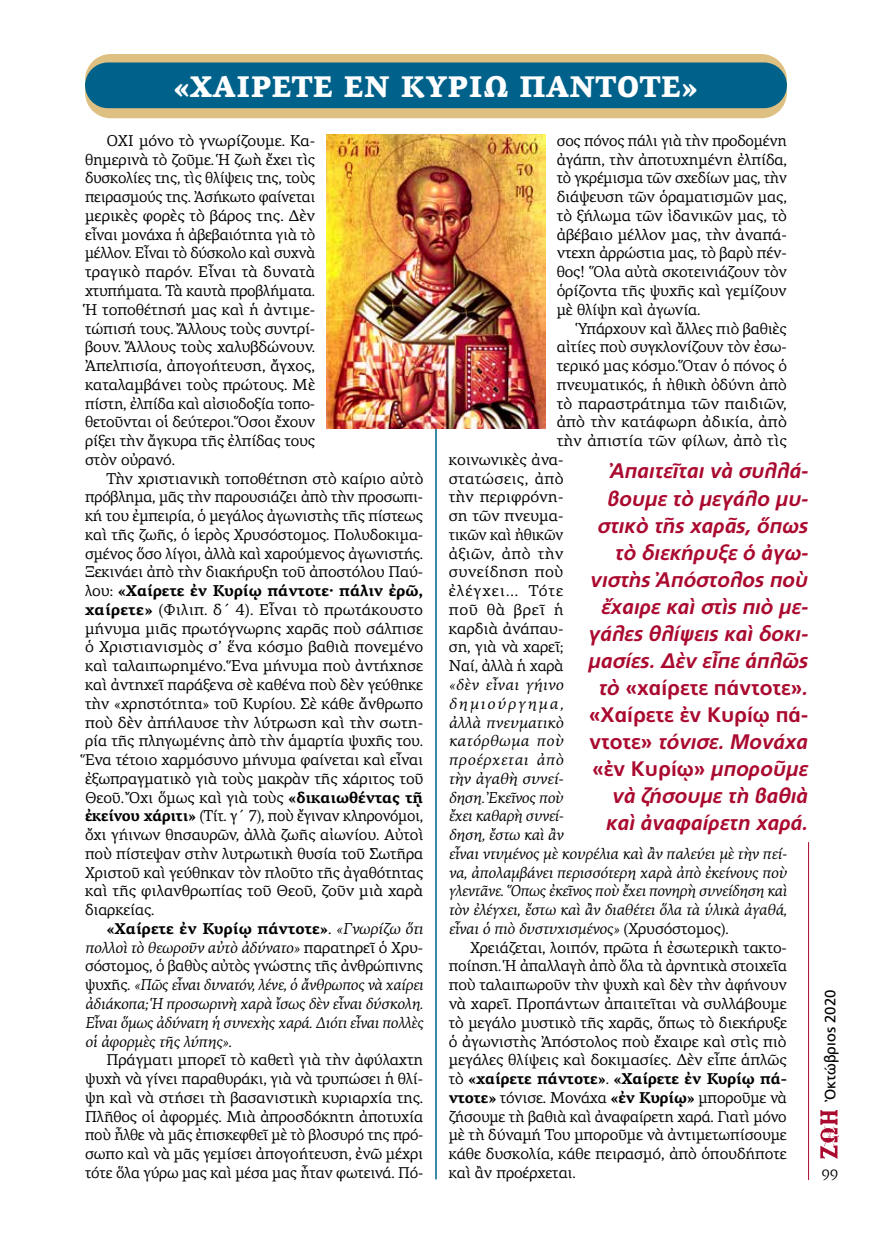
<style>
.page{position:relative;width:872px;height:1234px;background:#fff}
.page>*{position:absolute;margin:0;border:0;box-sizing:border-box;transform-origin:0 0}
.t1{font:900 30px "PF Agora Serif Pro";color:#fff}
.t2{font:italic 700 21px/27px "PF Catalog Poly";color:#aa0a2f;text-align:right}
.t3{font:15.75px/18.8px "PF Agora Serif Pro";letter-spacing:-.01em;color:#000;text-align:justify}
.t4{font:italic 15.75px/18.8px "PF Agora Serif Pro";letter-spacing:-.01em;color:#000;text-align:justify}
.t5{font:15.75px "PF Agora Serif Pro";letter-spacing:.015em;color:#000}
.t6{font:15.75px "PF Agora Serif Pro";letter-spacing:.06em;color:#000}
.t7{font:15.75px "PF Agora Serif Pro";letter-spacing:.02em;color:#000}
.t8{font:15.75px "PF Agora Serif Pro";letter-spacing:.04em;color:#000}
.t9{font:15px "PF Catalog Poly";color:#000}
.t10{font:15px "PF Agora Serif Pro";color:#000}
.s1{font-weight:700}
.s2{font-weight:700;font-style:normal}
.s3{font-style:normal}
</style>
<div class="page">
<hr style="left:808px;top:842px;width:1px;height:337px;background:#aa0a2f">
<img style="left:820px;top:1110px;width:19px;height:48px">
<hr style="left:435px;top:341px;width:2px;height:838px;background:#00628b">
<div style="left:85px;top:54px;width:702px;height:64px;background:#dec182;border-radius:26px"></div>
<div style="left:85px;top:62px;width:702px;height:46px;background:#00628b;border-radius:23px"></div>
<img style="left:326px;top:134px;width:219px;height:294px">
<h1 class="t1" style="left:173px;top:67px;width:526px">«ΧΑΙΡΕΤΕ ΕΝ ΚΥΡΙΩ ΠΑΝΤΟΤΕ»</h1>
<p class="t3" style="left:85px;top:131px;width:232px;text-indent:21px">ΟΧΙ μόνο τὸ γνωρίζουμε. Κα&shy;θημερινὰ τὸ ζοῦμε. Ἡ ζωὴ ἔχει τὶς δυσκολίες της, τὶς θλίψεις της, τοὺς πειρασμούς της. Ἀσήκωτο φαίνεται μερικὲς φορὲς τὸ βάρος της. Δὲν εἶναι μονάχα ἡ ἀβεβαιότητα γιὰ τὸ μέλλον. Εἶναι τὸ δύσκολο καὶ συχνὰ τραγικὸ παρόν. Εἶναι τὰ δυνατὰ χτυπήματα. Τὰ καυτὰ προβλήματα.<br>Ἡ τοποθέτησή μας καὶ ἡ ἀντιμε&shy;τώπισή τους. Ἄλλους τοὺς συντρί&shy;βουν. Ἄλλους τοὺς χαλυβδώνουν.<br>Ἀπελπισία, ἀπογοήτευση, ἄγχος, καταλαμβάνει τοὺς πρώτους. Μὲ πίστη, ἐλπίδα καὶ αἰσιοδοξία τοπο&shy;θετοῦνται οἱ δεύτεροι. Ὅσοι ἔχουν ρίξει τὴν ἄγκυρα τῆς ἐλπίδας τους στὸν οὐρανό.</p>
<p class="t3" style="left:85px;top:469px;width:340px;text-indent:21px">Τὴν χριστιανικὴ τοποθέτηση στὸ καίριο αὐτὸ πρόβλημα, μᾶς τὴν παρουσιάζει ἀπὸ τὴν προσωπι&shy;κή του ἐμπειρία, ὁ μεγάλος ἀγωνιστὴς τῆς πίστεως καὶ τῆς ζωῆς, ὁ ἱερὸς Χρυσόστομος. Πολυδοκιμα&shy;σμένος ὅσο λίγοι, ἀλλὰ καὶ χαρούμενος ἀγωνιστής.<br>Ξεκινάει ἀπὸ τὴν διακήρυξη τοῦ ἀποστόλου Παύ&shy;λου: <span class="s1">«Χαίρετε ἐν Κυρίῳ πάντοτε· πάλιν ἐρῶ, χαίρετε»</span> (Φιλιπ. δ΄ 4). Εἶναι τὸ πρωτάκουστο μήνυμα μιᾶς πρωτόγνωρης χαρᾶς ποὺ σάλπισε ὁ Χριστιανισμὸς σ’ ἕνα κόσμο βαθιὰ πονεμένο καὶ ταλαιπωρημένο. Ἕνα μήνυμα ποὺ ἀντήχησε καὶ ἀντηχεῖ παράξενα σὲ καθένα ποὺ δὲν γεύθηκε τὴν «χρηστότητα» τοῦ Κυρίου. Σὲ κάθε ἄνθρωπο ποὺ δὲν ἀπήλαυσε τὴν λύτρωση καὶ τὴν σωτη&shy;ρία τῆς πληγωμένης ἀπὸ τὴν ἁμαρτία ψυχῆς του.<br>Ἕνα τέτοιο χαρμόσυνο μήνυμα φαίνεται καὶ εἶναι ἐξωπραγματικὸ γιὰ τοὺς μακρὰν τῆς χάριτος τοῦ Θεοῦ. Ὄχι ὅμως καὶ γιὰ τοὺς <span class="s1">«δικαιωθέντας τῇ ἐκείνου χάριτι»</span> (Τίτ. γ΄ 7), ποὺ ἔγιναν κληρονόμοι, ὄχι γήινων θησαυρῶν, ἀλλὰ ζωῆς αἰωνίου. Αὐτοὶ ποὺ πίστεψαν στὴν λυτρωτικὴ θυσία τοῦ Σωτῆρα Χριστοῦ καὶ γεύθηκαν τὸν πλοῦτο τῆς ἀγαθότητας καὶ τῆς φιλανθρωπίας τοῦ Θεοῦ, ζοῦν μιὰ χαρὰ διαρκείας.</p>
<p class="t4" style="left:85px;top:919px;width:340px;text-indent:21px"><span class="s2">«Χαίρετε ἐν Κυρίῳ πάντοτε»</span><span class="s3">.</span> «Γνωρίζω ὅτι πολλοὶ τὸ θεωροῦν αὐτὸ ἀδύνατο» <span class="s3">παρατηρεῖ ὁ Χρυ&shy;σόστομος, ὁ βαθὺς αὐτὸς γνώστης τῆς ἀνθρώπινης ψυχῆς.</span> «Πῶς εἶναι δυνατόν, λένε, ὁ ἄνθρωπος νὰ χαίρει ἀδιάκοπα; Ἡ προσωρινὴ χαρὰ ἴσως δὲν εἶναι δύσκολη.<br>Εἶναι ὅμως ἀδύνατη ἡ συνεχὴς χαρά. Διότι εἶναι πολλὲς οἱ ἀφορμὲς τῆς λύπης»<span class="s3">.</span></p>
<p class="t3" style="left:85px;top:1050px;width:340px;text-indent:21px">Πράγματι μπορεῖ τὸ καθετὶ γιὰ τὴν ἀφύλαχτη ψυχὴ νὰ γίνει παραθυράκι, γιὰ νὰ τρυπώσει ἡ θλί&shy;ψη καὶ νὰ στήσει τὴ βασανιστικὴ κυριαρχία της.<br>Πλῆθος οἱ ἀφορμές. Μιὰ ἀπροσδόκητη ἀποτυχία ποὺ ἦλθε νὰ μᾶς ἐπισκεφθεῖ μὲ τὸ βλοσυρό της πρό&shy;σωπο καὶ νὰ μᾶς γεμίσει ἀπογοήτευση, ἐνῶ μέχρι τότε ὅλα γύρω μας καὶ μέσα μας ἦταν φωτεινά. Πό-</p>
<p class="t3" style="left:557px;top:131px;width:232px">σος πόνος πάλι γιὰ τὴν προδομένη ἀγάπη, τὴν ἀποτυχημένη ἐλπίδα, τὸ γκρέμισμα τῶν σχεδίων μας, τὴν διάψευση τῶν ὁραματισμῶν μας, τὸ ξήλωμα τῶν ἰδανικῶν μας, τὸ ἀβέβαιο μέλλον μας, τὴν ἀναπά&shy;ντεχη ἀρρώστια μας, τὸ βαρὺ πέν&shy;θος! Ὅλα αὐτὰ σκοτεινιάζουν τὸν ὁρίζοντα τῆς ψυχῆς καὶ γεμίζουν μὲ θλίψη καὶ ἀγωνία.</p>
<p class="t3" style="left:578px;top:319px;width:210px">Ὑπάρχουν καὶ ἄλλες πιὸ βαθιὲς</p>
<p class="t3" style="left:557px;top:337px;width:232px">αἰτίες ποὺ συγκλονίζουν τὸν ἐσω-</p>
<p class="t3" style="left:557px;top:356px;width:232px">τερικό μας κόσμο. Ὅταν ὁ πόνος ὁ</p>
<p class="t3" style="left:557px;top:375px;width:231px">πνευματικός, ἡ ἠθικὴ ὀδύνη ἀπὸ</p>
<p class="t3" style="left:557px;top:394px;width:232px">τὸ παραστράτημα τῶν παιδιῶν,</p>
<p class="t3" style="left:557px;top:412px;width:232px">ἀπὸ τὴν κατάφωρη ἀδικία, ἀπὸ</p>
<p class="t3" style="left:557px;top:431px;width:232px">τὴν ἀπιστία τῶν φίλων, ἀπὸ τὶς</p>
<p class="t3" style="left:449px;top:450px;width:116px">κοινωνικὲς ἀνα-</p>
<p class="t5" style="left:449px;top:468px;width:116px">στατώσεις, ἀπὸ</p>
<p class="t3" style="left:449px;top:487px;width:116px">τὴν περιφρόνη-</p>
<p class="t3" style="left:449px;top:506px;width:116px">ση τῶν πνευμα-</p>
<p class="t3" style="left:449px;top:525px;width:116px">τικῶν καὶ ἠθικῶν</p>
<p class="t7" style="left:449px;top:543px;width:116px">ἀξιῶν, ἀπὸ τὴν</p>
<p class="t5" style="left:449px;top:562px;width:116px">συνείδηση ποὺ</p>
<p class="t6" style="left:449px;top:581px;width:116px">ἐλέγχει... Τότε</p>
<p class="t8" style="left:449px;top:600px;width:116px">ποῦ θὰ βρεῖ ἡ</p>
<p class="t3" style="left:449px;top:619px;width:116px">καρδιὰ ἀνάπαυ-</p>
<p class="t3" style="left:449px;top:637px;width:116px">ση, γιὰ νὰ χαρεῖ;</p>
<p class="t3" style="left:449px;top:656px;width:116px">Ναί, ἀλλὰ ἡ χαρὰ</p>
<p class="t4" style="left:449px;top:675px;width:340px;text-align:left">«δὲν εἶναι γήινο<br>δημιούργημα,<br>ἀλλὰ πνευματικὸ<br>κατόρθωμα ποὺ<br>προέρχεται ἀπὸ<br>τὴν ἀγαθὴ συνεί-<br>δηση. Ἐκεῖνος ποὺ<br>ἔχει καθαρὴ συνεί-<br>δηση, ἔστω καὶ ἂν<br>εἶναι ντυμένος μὲ κουρέλια καὶ ἂν παλεύει μὲ τὴν πεί&shy;να, ἀπολαμβάνει περισσότερη χαρὰ ἀπὸ ἐκείνους ποὺ γλεντᾶνε. Ὅπως ἐκεῖνος ποὺ ἔχει πονηρὴ συνείδηση καὶ τὸν ἐλέγχει, ἔστω καὶ ἂν διαθέτει ὅλα τὰ ὑλικὰ ἀγαθά, εἶναι ὁ πιὸ δυστυχισμένος» <span class="s3">(Χρυσόστομος).</span></p>
<p class="t3" style="left:449px;top:937px;width:340px;text-indent:21px">Χρειάζεται, λοιπόν, πρῶτα ἡ ἐσωτερικὴ τακτο&shy;ποίηση. Ἡ ἀπαλλαγὴ ἀπὸ ὅλα τὰ ἀρνητικὰ στοιχεῖα ποὺ ταλαιπωροῦν τὴν ψυχὴ καὶ δὲν τὴν ἀφήνουν νὰ χαρεῖ. Προπάντων ἀπαιτεῖται νὰ συλλάβουμε τὸ μεγάλο μυστικὸ τῆς χαρᾶς, ὅπως τὸ διεκήρυξε ὁ ἀγωνιστὴς Ἀπόστολος ποὺ ἔχαιρε καὶ στὶς πιὸ μεγάλες θλίψεις καὶ δοκιμασίες. Δὲν εἶπε ἁπλῶς τὸ <span class="s1">«χαίρετε πάντοτε»</span>. <span class="s1">«Χαίρετε ἐν Κυρίῳ πά&shy;ντοτε»</span> τόνισε. Μονάχα <span class="s1">«ἐν Κυρίῳ»</span> μποροῦμε νὰ ζήσουμε τὴ βαθιὰ καὶ ἀναφαίρετη χαρά. Γιατὶ μόνο μὲ τὴ δύναμή Του μποροῦμε νὰ ἀντιμετωπίσουμε κάθε δυσκολία, κάθε πειρασμό, ἀπὸ ὁπουδήποτε καὶ ἂν προέρχεται.</p>
<p class="t2" style="left:588px;top:457px;width:221px">Ἀπαιτεῖται νὰ συλλά&shy;βουμε τὸ μεγάλο μυ&shy;στικὸ τῆς χαρᾶς, ὅπως τὸ διεκήρυξε ὁ ἀγω&shy;νιστὴς Ἀπόστολος ποὺ ἔχαιρε καὶ στὶς πιὸ με&shy;γάλες θλίψεις καὶ δοκι&shy;μασίες. Δὲν εἶπε ἁπλῶς τὸ <span class="s3">«χαίρετε πάντοτε»</span>. <span class="s3">«Χαίρετε ἐν Κυρίῳ πά&shy;ντοτε»</span> τόνισε. Μονάχα <span class="s3">«ἐν Κυρίῳ»</span> μποροῦμε νὰ ζήσουμε τὴ βαθιὰ καὶ ἀναφαίρετη χαρά.</p>
<p class="t9" style="left:821px;top:1099px;width:112px;rotate:-90deg">Ὀκτώβριος 2020</p>
<p class="t10" style="left:821px;top:1165px;width:18px">99</p>
</div>
